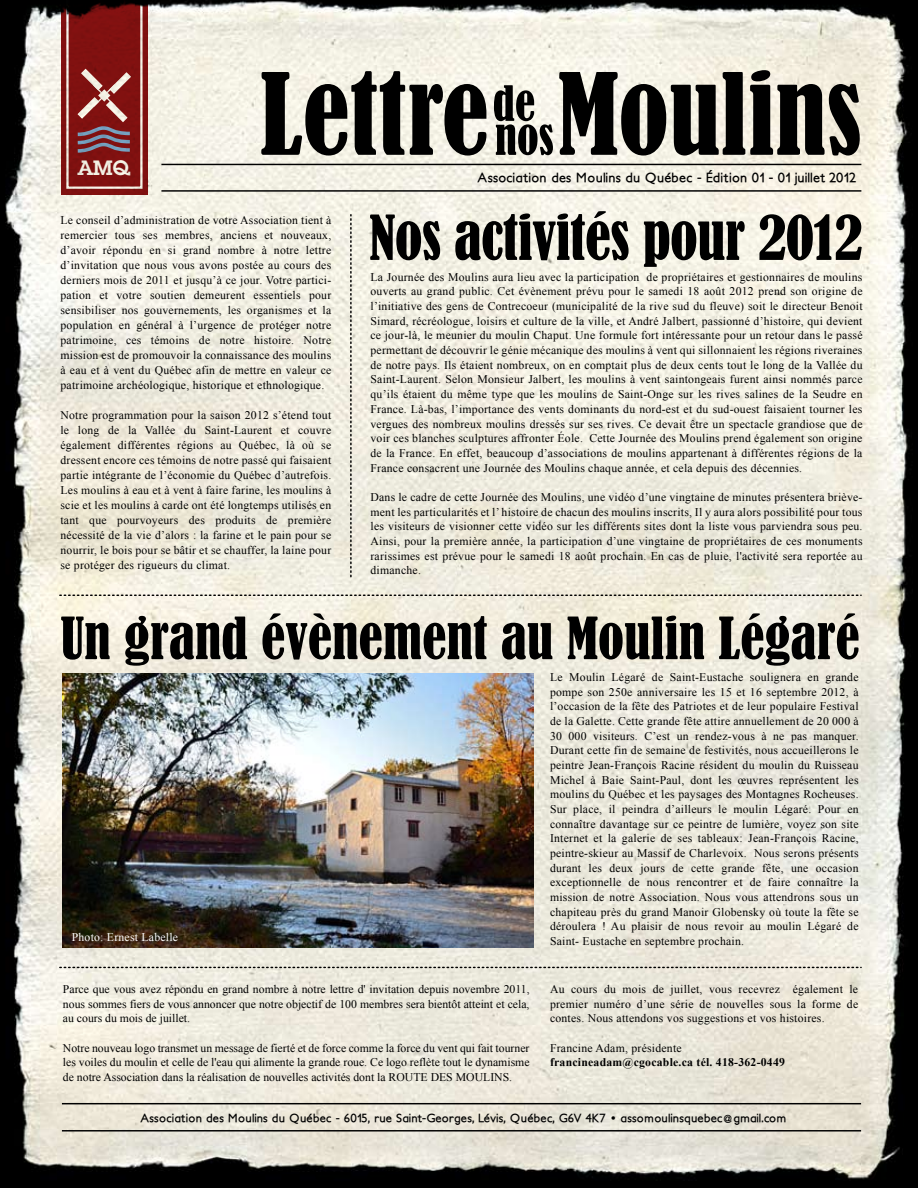
<style>
.page{position:relative;width:918px;height:1188px;background:#fff}
.page>*{position:absolute;margin:0;border:0;box-sizing:border-box;transform-origin:0 0}
.t1{font:600 20.25px "Lubalin Graph";color:#fff}
.t2{font:700 13.2px "Petita";letter-spacing:.02em;color:#000}
.t3{font:11.7px/14.7px "Times New Roman";letter-spacing:.02em;color:#000;text-align:justify}
.t4{font:700 11.7px "Petita";letter-spacing:.02em;color:#000}
.t5{font:700 11.7px "Times New Roman";letter-spacing:.02em;color:#000}
.t6{font:11.7px "Times New Roman";letter-spacing:.02em;color:#fff}
</style>
<div class="page">
<img style="left:0;top:0;width:918px;height:1188px">
<svg style="left:350px;top:215px;width:2px;height:362px"></svg>
<svg style="left:60px;top:595px;width:801px;height:1px"></svg>
<svg style="left:60px;top:967px;width:801px;height:1px"></svg>
<svg style="left:61px;top:617px;width:49px;height:43px;background:#625f59"></svg>
<svg style="left:125px;top:616px;width:122px;height:50px;background:#76736d"></svg>
<svg style="left:262px;top:613px;width:225px;height:47px;background:#7b7972"></svg>
<svg style="left:502px;top:623px;width:50px;height:37px;background:#494844"></svg>
<svg style="left:568px;top:616px;width:136px;height:44px;background:#625f58"></svg>
<svg style="left:719px;top:613px;width:140px;height:53px;background:#85847c"></svg>
<svg style="left:261px;top:71px;width:225px;height:85px;background:#777670"></svg>
<svg style="left:559px;top:70px;width:301px;height:86px;background:#686761"></svg>
<svg style="left:494px;top:85px;width:59px;height:70px;background:#7f7e78"></svg>
<hr style="left:161px;top:164px;width:700px;height:1px;background:#000">
<hr style="left:161px;top:190px;width:700px;height:2px;background:#000">
<svg style="left:370px;top:215px;width:70px;height:45px;background:#676661"></svg>
<svg style="left:455px;top:211px;width:174px;height:49px;background:#76756f"></svg>
<svg style="left:644px;top:221px;width:101px;height:46px;background:#686762"></svg>
<svg style="left:759px;top:214px;width:103px;height:46px;background:#706e67"></svg>
<img style="left:63px;top:673px;width:470px;height:274px">
<div style="left:61px;top:0;width:87px;height:195px;background:#861212"></div>
<svg style="left:66px;top:0;width:77px;height:189px"></svg>
<hr style="left:62px;top:1103px;width:799px;height:1px;background:#000">
<hr style="left:62px;top:1130px;width:799px;height:2px;background:#000">
<h1 class="t1" style="left:77px;top:154px;width:54px">AMQ</h1>
<p class="t3" style="left:60px;top:213px;width:272px">Le conseil d’administration de votre Association tient à remercier tous ses membres, anciens et nouveaux, d’avoir répondu en si grand nombre à notre lettre d’invitation que nous vous avons postée au cours des derniers mois de 2011 et jusqu’à ce jour. Votre partici&shy;pation et votre soutien demeurent essentiels pour sensibiliser nos gouvernements, les organismes et la population en général à l’urgence de protéger notre patrimoine, ces témoins de notre histoire. Notre mission est de promouvoir la connaissance des moulins à eau et à vent du Québec afin de mettre en valeur ce patrimoine archéologique, historique et ethnologique.</p>
<p class="t3" style="left:60px;top:407px;width:272px">Notre programmation pour la saison 2012 s’étend tout le long de la Vallée du Saint-Laurent et couvre également différentes régions au Québec, là où se dressent encore ces témoins de notre passé qui faisaient partie intégrante de l’économie du Québec d’autrefois.<br>Les moulins à eau et à vent à faire farine, les moulins à scie et les moulins à carde ont été longtemps utilisés en tant que pourvoyeurs des produits de première nécessité de la vie d’alors : la farine et le pain pour se nourrir, le bois pour se bâtir et se chauffer, la laine pour se protéger des rigueurs du climat.</p>
<p class="t2" style="left:477px;top:170px;width:381px">Association des Moulins du Québec - Édition 01 - 01 juillet 2012</p>
<p class="t3" style="left:371px;top:269px;width:494px">La Journée des Moulins aura lieu avec la participation de propriétaires et gestionnaires de moulins ouverts au grand public. Cet évènement prévu pour le samedi 18 août 2012 prend son origine de l’initiative des gens de Contrecoeur (municipalité de la rive sud du fleuve) soit le directeur Benoit Simard, récréologue, loisirs et culture de la ville, et André Jalbert, passionné d’histoire, qui devient ce jour-là, le meunier du moulin Chaput. Une formule fort intéressante pour un retour dans le passé permettant de découvrir le génie mécanique des moulins à vent qui sillonnaient les régions riveraines de notre pays. Ils étaient nombreux, on en comptait plus de deux cents tout le long de la Vallée du Saint-Laurent. Selon Monsieur Jalbert, les moulins à vent saintongeais furent ainsi nommés parce qu’ils étaient du même type que les moulins de Saint-Onge sur les rives salines de la Seudre en France. Là-bas, l’importance des vents dominants du nord-est et du sud-ouest faisaient tourner les vergues des nombreux moulins dressés sur ses rives. Ce devait être un spectacle grandiose que de voir ces blanches sculptures affronter Éole. Cette Journée des Moulins prend également son origine de la France. En effet, beaucoup d’associations de moulins appartenant à différentes régions de la France consacrent une Journée des Moulins chaque année, et cela depuis des décennies.</p>
<p class="t3" style="left:371px;top:489px;width:494px">Dans le cadre de cette Journée des Moulins, une vidéo d’une vingtaine de minutes présentera briève&shy;ment les particularités et l’ histoire de chacun des moulins inscrits, Il y aura alors possibilité pour tous les visiteurs de visionner cette vidéo sur les différents sites dont la liste vous parviendra sous peu.<br>Ainsi, pour la première année, la participation d’une vingtaine de propriétaires de ces monuments rarissimes est prévue pour le samedi 18 août prochain. En cas de pluie, l'activité sera reportée au dimanche.</p>
<p class="t6" style="left:72px;top:929px;width:108px">Photo: Ernest Labelle</p>
<p class="t3" style="left:63px;top:981px;width:468px">Parce que vous avez répondu en grand nombre à notre lettre d' invitation depuis novembre 2011, nous sommes fiers de vous annoncer que notre objectif de 100 membres sera bientôt atteint et cela, au cours du mois de juillet.</p>
<p class="t3" style="left:63px;top:1040px;width:468px">Notre nouveau logo transmet un message de fierté et de force comme la force du vent qui fait tourner les voiles du moulin et celle de l'eau qui alimente la grande roue. Ce logo reflète tout le dynamisme de notre Association dans la réalisation de nouvelles activités dont la ROUTE DES MOULINS.</p>
<p class="t3" style="left:550px;top:670px;width:310px">Le Moulin Légaré de Saint-Eustache soulignera en grande pompe son 250e anniversaire les 15 et 16 septembre 2012, à l’occasion de la fête des Patriotes et de leur populaire Festival de la Galette. Cette grande fête attire annuellement de 20 000 à 30 000 visiteurs. C’est un rendez-vous à ne pas manquer.<br>Durant cette fin de semaine de festivités, nous accueillerons le peintre Jean-François Racine résident du moulin du Ruisseau Michel à Baie Saint-Paul, dont les œuvres représentent les moulins du Québec et les paysages des Montagnes Rocheuses.<br>Sur place, il peindra d’ailleurs le moulin Légaré. Pour en connaître davantage sur ce peintre de lumière, voyez son site Internet et la galerie de ses tableaux: Jean-François Racine, peintre-skieur au Massif de Charlevoix. Nous serons présents durant les deux jours de cette grande fête, une occasion exceptionnelle de nous rencontrer et de faire connaître la mission de notre Association. Nous vous attendrons sous un chapiteau près du grand Manoir Globensky où toute la fête se déroulera ! Au plaisir de nous revoir au moulin Légaré de Saint- Eustache en septembre prochain.</p>
<p class="t3" style="left:550px;top:981px;width:310px">Au cours du mois de juillet, vous recevrez également le premier numéro d’une série de nouvelles sous la forme de contes. Nous attendons vos suggestions et vos histoires.</p>
<p class="t3" style="left:550px;top:1040px;width:133px">Francine Adam, présidente</p>
<p class="t5" style="left:550px;top:1054px;width:237px">francineadam@cgocable.ca tél. 418-362-0449</p>
<p class="t4" style="left:140px;top:1111px;width:647px">Association des Moulins du Québec - 6015, rue Saint-Georges, Lévis, Québec, G6V 4K7 • assomoulinsquebec@gmail.com</p>
</div>
